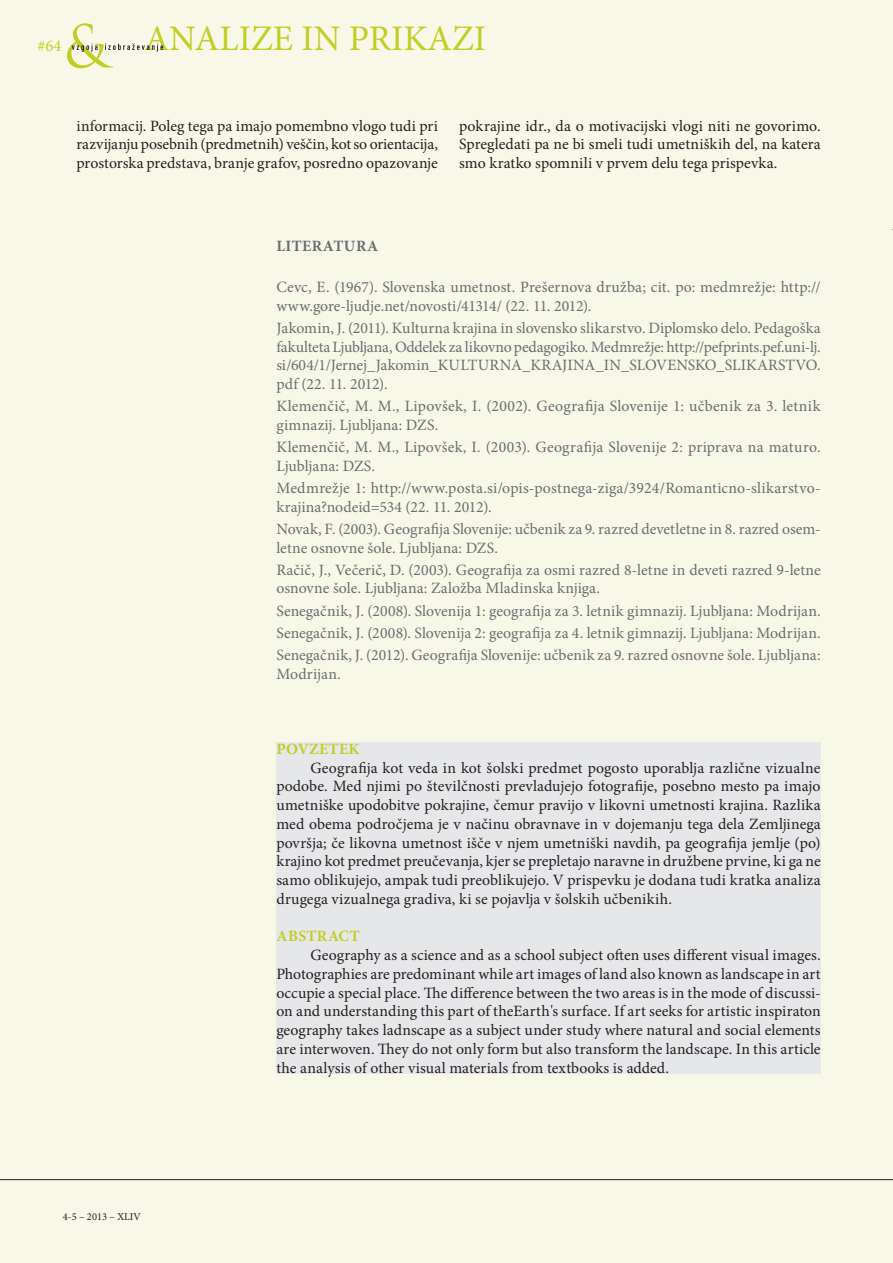
<style>
.page{position:relative;width:893px;height:1263px;background:#f7f8e7}
.page>*{position:absolute;margin:0;border:0;box-sizing:border-box;transform-origin:0 0}
.t1{font:36px "Minion Pro";color:#c1ce23}
.t2{font:16.5px "Minion Pro";color:#c1ce23}
.t3{font:15.75px/18.8px "Minion Pro";letter-spacing:.01em;color:#231f20;text-align:justify}
.t4{font:15.75px/18.8px "Minion Pro";letter-spacing:.005em;color:#6c6d70}
.t5{font:700 15.75px "Minion Pro";color:#c1ce23}
.t6{font:700 15.75px "Minion Pro";color:#6c6d70}
.t7{font:10.5px "Minion Pro";color:#231f20}
</style>
<div class="page">
<hr style="left:0;top:1179px;width:893px;height:1px;background:#231f20">
<div style="left:276px;top:742px;width:545px;height:332px;background:#e6e7e9"></div>
<svg style="left:67px;top:23px;width:96px;height:45px"></svg>
<p class="t2" style="left:38px;top:35px;width:25px">#64</p>
<h1 class="t1" style="left:144px;top:14px;width:343px">ANALIZE IN PRIKAZI</h1>
<p class="t3" style="left:77px;top:116px;width:363px">informacij. Poleg tega pa imajo pomembno vlogo tudi pri razvijanju posebnih (predmetnih) veščin, kot so orientacija, prostorska predstava, branje grafov, posredno opazovanje</p>
<p class="t3" style="left:459px;top:116px;width:363px">pokrajine idr., da o motivacijski vlogi niti ne govorimo.<br>Spregledati pa ne bi smeli tudi umetniških del, na katera smo kratko spomnili v prvem delu tega prispevka.</p>
<p class="t6" style="left:276px;top:235px;width:21px">LITERATURA</p>
<p class="t4" style="left:276px;top:278px;width:546px">Cevc, E. (1967). Slovenska umetnost. Prešernova družba; cit. po: medmrežje: http:// www.gore-ljudje.net/novosti/41314/ (22. 11. 2012).</p>
<p class="t4" style="left:276px;top:318px;width:546px;text-align:justify">Jakomin, J. (2011). Kulturna krajina in slovensko slikarstvo. Diplomsko delo. Pedagoška fakulteta Ljubljana, Oddelek za likovno pedagogiko. Medmrežje: http://pefprints.pef.uni-lj. si/604/1/Jernej_Jakomin_KULTURNA_KRAJINA_IN_SLOVENSKO_SLIKARSTVO. pdf (22. 11. 2012).</p>
<p class="t4" style="left:276px;top:397px;width:546px">Klemenčič, M. M., Lipovšek, I. (2002). Geografija Slovenije 1: učbenik za 3. letnik gimnazij. Ljubljana: DZS.</p>
<p class="t4" style="left:276px;top:438px;width:546px">Klemenčič, M. M., Lipovšek, I. (2003). Geografija Slovenije 2: priprava na maturo.<br>Ljubljana: DZS.</p>
<p class="t4" style="left:276px;top:479px;width:546px">Medmrežje 1: http://www.posta.si/opis-postnega-ziga/3924/Romanticno-slikarstvo&shy;krajina?nodeid=534 (22. 11. 2012).</p>
<p class="t4" style="left:276px;top:519px;width:546px">Novak, F. (2003). Geografija Slovenije: učbenik za 9. razred devetletne in 8. razred osem&shy;letne osnovne šole. Ljubljana: DZS.</p>
<p class="t4" style="left:276px;top:560px;width:546px">Račič, J., Večerič, D. (2003). Geografija za osmi razred 8-letne in deveti razred 9-letne osnovne šole. Ljubljana: Založba Mladinska knjiga.</p>
<p class="t4" style="left:276px;top:600px;width:546px;line-height:22.2px;text-align:justify">Senegačnik, J. (2008). Slovenija 1: geografija za 3. letnik gimnazij. Ljubljana: Modrijan.<br>Senegačnik, J. (2008). Slovenija 2: geografija za 4. letnik gimnazij. Ljubljana: Modrijan.<br>Senegačnik, J. (2012). Geografija Slovenije: učbenik za 9. razred osnovne šole. Ljubljana:</p>
<p class="t4" style="left:276px;top:664px;width:66px">Modrijan.</p>
<p class="t5" style="left:276px;top:738px;width:22px">POVZETEK</p>
<p class="t3" style="left:276px;top:758px;width:546px;text-indent:34px">Geografija kot veda in kot šolski predmet pogosto uporablja različne vizualne podobe. Med njimi po številčnosti prevladujejo fotografije, posebno mesto pa imajo umetniške upodobitve pokrajine, čemur pravijo v likovni umetnosti krajina. Razlika med obema področjema je v načinu obravnave in v dojemanju tega dela Zemljinega površja; če likovna umetnost išče v njem umetniški navdih, pa geografija jemlje (po) krajino kot predmet preučevanja, kjer se prepletajo naravne in družbene prvine, ki ga ne samo oblikujejo, ampak tudi preoblikujejo. V prispevku je dodana tudi kratka analiza drugega vizualnega gradiva, ki se pojavlja v šolskih učbenikih.</p>
<p class="t5" style="left:276px;top:925px;width:23px">ABSTRACT</p>
<p class="t3" style="left:276px;top:946px;width:546px;text-indent:34px">Geography as a science and as a school subject often uses different visual images.<br>Photographies are predominant while art images of land also known as landscape in art occupie a special place. The difference between the two areas is in the mode of discussi&shy;on and understanding this part of theEarth's surface. If art seeks for artistic inspiraton geography takes ladnscape as a subject under study where natural and social elements are interwoven. They do not only form but also transform the landscape. In this article the analysis of other visual materials from textbooks is added.</p>
<p class="t7" style="left:63px;top:1210px;width:79px">4-5 – 2013 – XLIV</p>
</div>
